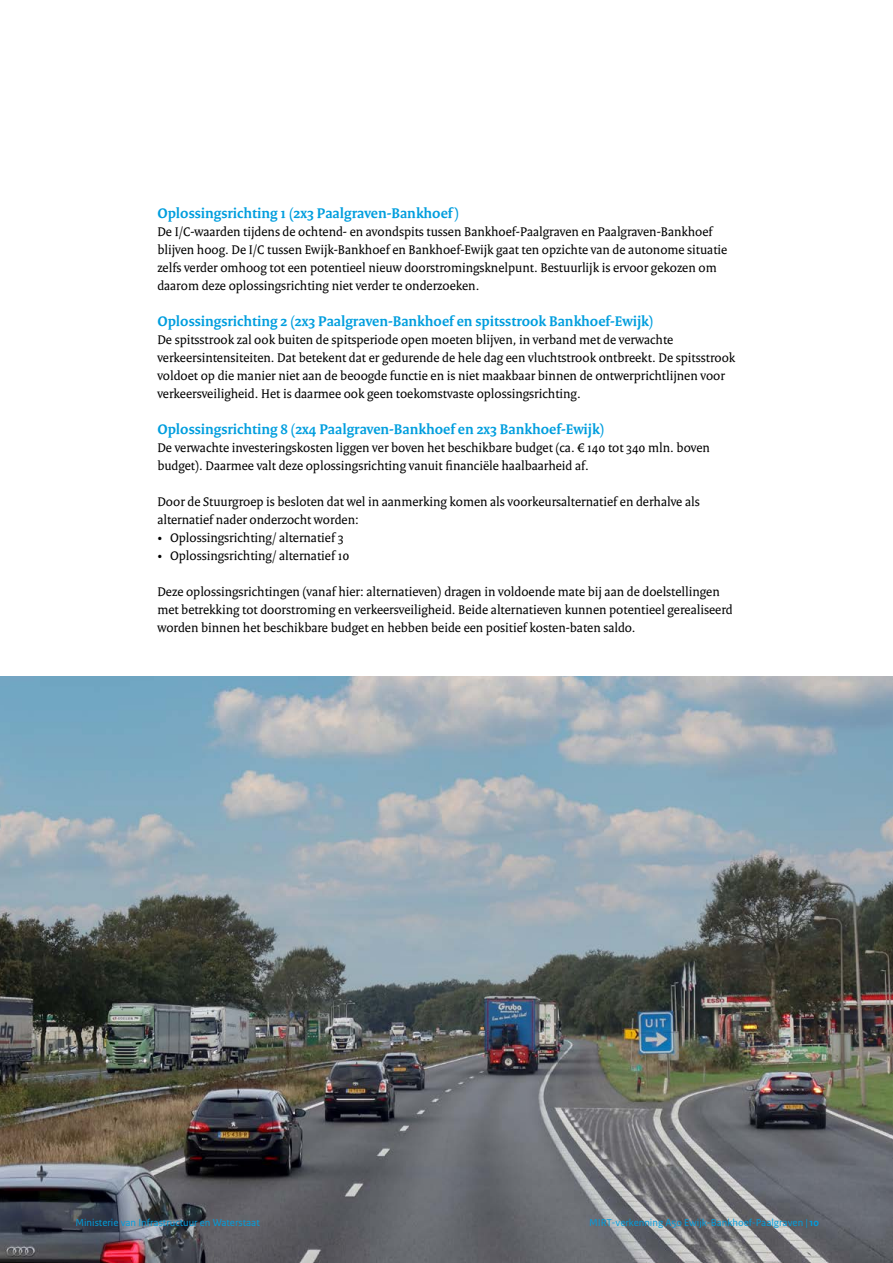
<style>
.page{position:relative;width:893px;height:1263px;background:#fff}
.page>*{position:absolute;margin:0;border:0;box-sizing:border-box;transform-origin:0 0}
.t1{font:700 15px "Rijksoverheid Serif";color:#009ede}
._10_RO_Broodtekst{font:13.5px/18px "Rijksoverheid Serif";color:#000}
.t2{font:10.5px "Rijksoverheid Sans Text";color:#009ede}
.s1{font-weight:700}
</style>
<div class="page">
<img style="left:0;top:676px;width:893px;height:587px">
<h3 class="t1" style="left:157px;top:204px;width:303px">Oplossingsrichting 1 (2x3 Paalgraven-Bankhoef )</h3>
<p class="_10_RO_Broodtekst" style="left:157px;top:222px;width:571px">De I/C-waarden tijdens de ochtend- en avondspits tussen Bankhoef-Paalgraven en Paalgraven-Bankhoef blijven hoog. De I/C tussen Ewijk-Bankhoef en Bankhoef-Ewijk gaat ten opzichte van de autonome situatie zelfs verder omhoog tot een potentieel nieuw doorstromingsknelpunt. Bestuurlijk is ervoor gekozen om daarom deze oplossingsrichting niet verder te onderzoeken.</p>
<h3 class="t1" style="left:157px;top:312px;width:498px">Oplossingsrichting 2 (2x3 Paalgraven-Bankhoef en spitsstrook Bankhoef-Ewijk)</h3>
<p class="_10_RO_Broodtekst" style="left:157px;top:330px;width:579px">De spitsstrook zal ook buiten de spitsperiode open moeten blijven, in verband met de verwachte verkeersintensiteiten. Dat betekent dat er gedurende de hele dag een vluchtstrook ontbreekt. De spitsstrook voldoet op die manier niet aan de beoogde functie en is niet maakbaar binnen de ontwerprichtlijnen voor verkeersveiligheid. Het is daarmee ook geen toekomstvaste oplossingsrichting.</p>
<h3 class="t1" style="left:157px;top:420px;width:448px">Oplossingsrichting 8 (2x4 Paalgraven-Bankhoef en 2x3 Bankhoef-Ewijk)</h3>
<p class="_10_RO_Broodtekst" style="left:157px;top:438px;width:554px">De verwachte investeringskosten liggen ver boven het beschikbare budget (ca. € 140 tot 340 mln. boven budget). Daarmee valt deze oplossingsrichting vanuit financiële haalbaarheid af.</p>
<p class="_10_RO_Broodtekst" style="left:157px;top:492px;width:544px">Door de Stuurgroep is besloten dat wel in aanmerking komen als voorkeursalternatief en derhalve als alternatief nader onderzocht worden:</p>
<p class="_10_RO_Broodtekst" style="left:157px;top:528px;width:188px">• Oplossingsrichting/ alternatief 3</p>
<p class="_10_RO_Broodtekst" style="left:157px;top:546px;width:194px">• Oplossingsrichting/ alternatief 10</p>
<p class="_10_RO_Broodtekst" style="left:157px;top:582px;width:577px">Deze oplossingsrichtingen (vanaf hier: alternatieven) dragen in voldoende mate bij aan de doelstellingen met betrekking tot doorstroming en verkeersveiligheid. Beide alternatieven kunnen potentieel gerealiseerd worden binnen het beschikbare budget en hebben beide een positief kosten-baten saldo.</p>
<p class="t2" style="left:75px;top:1216px;width:186px">Ministerie van Infrastructuur en Waterstaat</p>
<p class="t2" style="left:589px;top:1216px;width:231px">MIRT-verkenning A50 Ewijk-Bankhoef-Paalgraven | <span class="s1">10</span></p>
</div>
